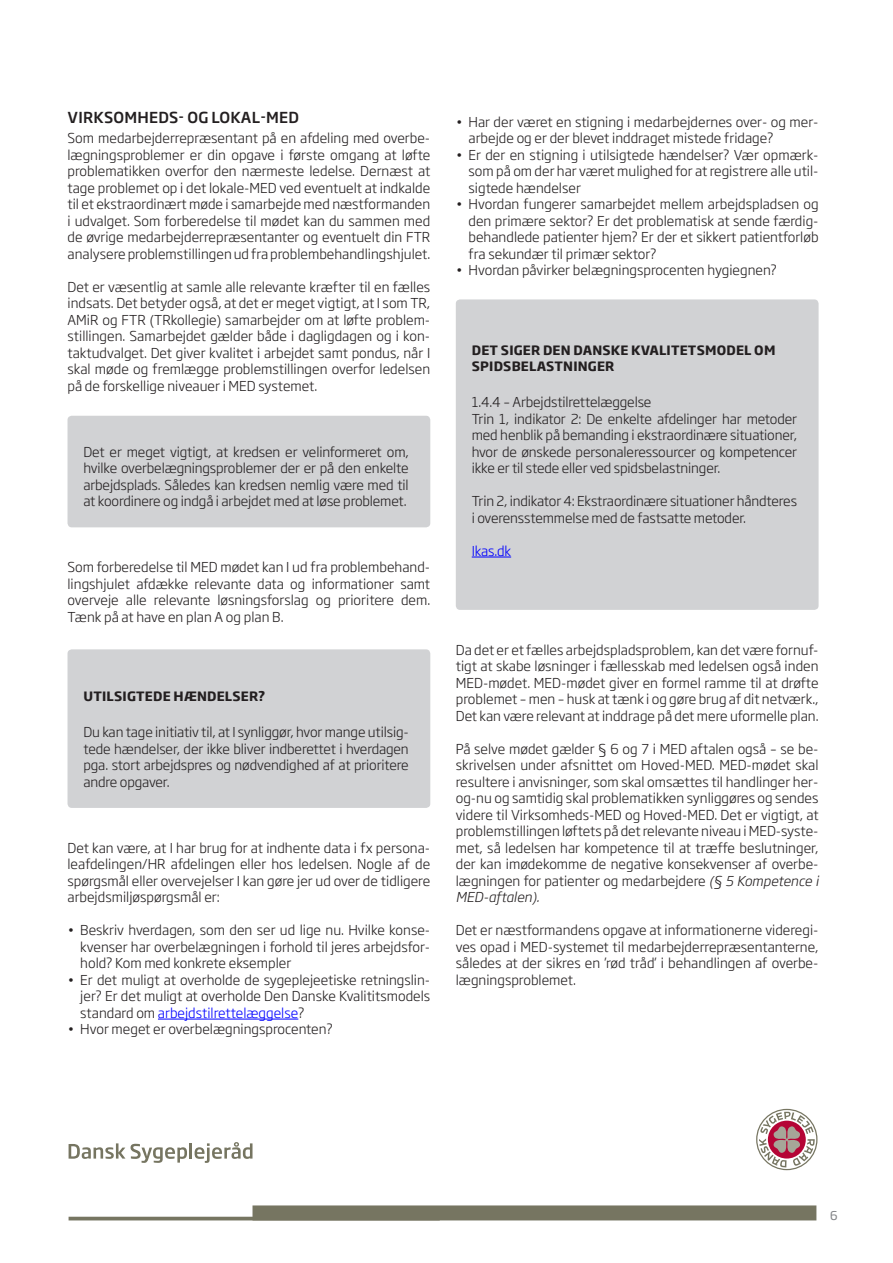
<style>
.page{position:relative;width:893px;height:1263px;background:#fff}
.page>*{position:absolute;margin:0;border:0;box-sizing:border-box;transform-origin:0 0}
.overskrift_graa{font:500 15px "Soho Gothic Pro";letter-spacing:.015em;color:#231f20}
.Brødtekst{font:300 13.5px/16.5px "Soho Gothic Pro";letter-spacing:-.01em;color:#231f20;text-align:justify}
.indryk{font:300 13.5px/16.5px "Soho Gothic Pro";color:#231f20;text-align:justify}
.t1{font:300 13.5px "Soho Gothic Pro";letter-spacing:-.01em;color:#00f}
.t2{font:700 12.75px/16.5px "Soho Gothic Pro";letter-spacing:.015em;color:#231f20}
.t3{font:12px "Soho Gothic Pro";color:#808285}
.s1{color:#00f}
.s2{font-style:italic}
</style>
<div class="page">
<svg style="left:69px;top:1143px;width:56px;height:16px"></svg>
<svg style="left:131px;top:1144px;width:56px;height:19px"></svg>
<hr style="left:189px;top:1143px;width:3px;height:15px;background:#767561">
<svg style="left:195px;top:1142px;width:57px;height:21px"></svg>
<div style="left:252px;top:1205px;width:564px;height:15px;background:#767561"></div>
<hr style="left:69px;top:1217px;width:371px;height:3px;background:#767561">
<svg style="left:756px;top:1109px;width:61px;height:61px"></svg>
<svg style="left:757px;top:1110px;width:59px;height:59px"></svg>
<svg style="left:759px;top:1112px;width:56px;height:55px"></svg>
<hr style="left:158px;top:1019px;width:140px;height:1px;background:#00f">
<div style="left:68px;top:416px;width:362px;height:111px;background:#d1d2d4;border-radius:4px"></div>
<div style="left:68px;top:649px;width:362px;height:159px;background:#d1d2d4;border-radius:4px"></div>
<div style="left:456px;top:299px;width:363px;height:311px;background:#d1d2d4;border-radius:4px"></div>
<hr style="left:472px;top:557px;width:39px;height:1px;background:#00f">
<p class="overskrift_graa" style="left:68px;top:106px;width:233px">VIRKSOMHEDS- OG LOKAL-MED</p>
<p class="Brødtekst" style="left:68px;top:129px;width:364px">Som medarbejderrepræsentant på en afdeling med overbe&shy;lægningsproblemer er din opgave i første omgang at løfte problematikken overfor den nærmeste ledelse. Dernæst at tage problemet op i det lokale-MED ved eventuelt at indkalde til et ekstraordinært møde i samarbejde med næstformanden i udvalget. Som forberedelse til mødet kan du sammen med de øvrige medarbejderrepræsentanter og eventuelt din FTR analysere problemstillingen ud fra problembehandlingshjulet.</p>
<p class="Brødtekst" style="left:68px;top:278px;width:364px">Det er væsentlig at samle alle relevante kræfter til en fælles indsats. Det betyder også, at det er meget vigtigt, at I som TR, AMiR og FTR (TRkollegie) samarbejder om at løfte problem&shy;stillingen. Samarbejdet gælder både i dagligdagen og i kon&shy;taktudvalget. Det giver kvalitet i arbejdet samt pondus, når I skal møde og fremlægge problemstillingen overfor ledelsen på de forskellige niveauer i MED systemet.</p>
<p class="Brødtekst" style="left:83px;top:443px;width:327px">Det er meget vigtigt, at kredsen er velinformeret om, hvilke overbelægningsproblemer der er på den enkelte arbejdsplads. Således kan kredsen nemlig være med til at koordinere og indgå i arbejdet med at løse problemet.</p>
<p class="Brødtekst" style="left:68px;top:558px;width:364px">Som forberedelse til MED mødet kan I ud fra problembehand&shy;lingshjulet afdække relevante data og informationer samt overveje alle relevante løsningsforslag og prioritere dem.<br>Tænk på at have en plan A og plan B.</p>
<p class="t2" style="left:84px;top:687px;width:183px">UTILSIGTEDE HÆNDELSER?</p>
<p class="Brødtekst" style="left:83px;top:723px;width:327px">Du kan tage initiativ til, at I synliggør, hvor mange utilsig&shy;tede hændelser, der ikke bliver indberettet i hverdagen pga. stort arbejdspres og nødvendighed af at prioritere andre opgaver.</p>
<p class="Brødtekst" style="left:68px;top:839px;width:364px">Det kan være, at I har brug for at indhente data i fx persona&shy;leafdelingen/HR afdelingen eller hos ledelsen. Nogle af de spørgsmål eller overvejelser I kan gøre jer ud over de tidligere arbejdsmiljøspørgsmål er:</p>
<p class="indryk" style="left:80px;top:921px;width:351px;text-indent:-13px">• Beskriv hverdagen, som den ser ud lige nu. Hvilke konse&shy;kvenser har overbelægningen i forhold til jeres arbejdsfor&shy;hold? Kom med konkrete eksempler</p>
<p class="indryk" style="left:80px;top:971px;width:351px;text-indent:-13px">• Er det muligt at overholde de sygeplejeetiske retningslin&shy;jer? Er det muligt at overholde Den Danske Kvalititsmodels standard om <span class="s1">arbejdstilrettelæggelse</span>?</p>
<p class="indryk" style="left:68px;top:1020px;width:267px">• Hvor meget er overbelægningsprocenten?</p>
<p class="indryk" style="left:469px;top:113px;width:351px;text-indent:-13px">• Har der været en stigning i medarbejdernes over- og mer&shy;arbejde og er der blevet inddraget mistede fridage?</p>
<p class="indryk" style="left:469px;top:146px;width:351px;text-indent:-13px">• Er der en stigning i utilsigtede hændelser? Vær opmærk&shy;som på om der har været mulighed for at registrere alle util&shy;sigtede hændelser</p>
<p class="indryk" style="left:469px;top:195px;width:351px;text-indent:-13px">• Hvordan fungerer samarbejdet mellem arbejdspladsen og den primære sektor? Er det problematisk at sende færdig&shy;behandlede patienter hjem? Er der et sikkert patientforløb fra sekundær til primær sektor?</p>
<p class="indryk" style="left:456px;top:261px;width:323px">• Hvordan påvirker belægningsprocenten hygiegnen?</p>
<p class="t2" style="left:472px;top:341px;width:305px">DET SIGER DEN DANSKE KVALITETSMODEL OM<br>SPIDSBELASTNINGER</p>
<p class="Brødtekst" style="left:472px;top:393px;width:327px;text-align:left">1.4.4 – Arbejdstilrettelæggelse<br>Trin 1, indikator 2: De enkelte afdelinger har metoder med henblik på bemanding i ekstraordinære situationer, hvor de ønskede personaleressourcer og kompetencer ikke er til stede eller ved spidsbelastninger.</p>
<p class="Brødtekst" style="left:472px;top:492px;width:327px">Trin 2, indikator 4: Ekstraordinære situationer håndteres i overensstemmelse med de fastsatte metoder.</p>
<p class="t1" style="left:472px;top:540px;width:41px">Ikas.dk</p>
<p class="Brødtekst" style="left:456px;top:641px;width:364px">Da det er et fælles arbejdspladsproblem, kan det være fornuf&shy;tigt at skabe løsninger i fællesskab med ledelsen også inden MED-mødet. MED-mødet giver en formel ramme til at drøfte problemet – men – husk at tænk i og gøre brug af dit netværk., Det kan være relevant at inddrage på det mere uformelle plan.</p>
<p class="Brødtekst" style="left:456px;top:740px;width:364px">På selve mødet gælder § 6 og 7 i MED aftalen også – se be&shy;skrivelsen under afsnittet om Hoved-MED. MED-mødet skal resultere i anvisninger, som skal omsættes til handlinger her&shy;og-nu og samtidig skal problematikken synliggøres og sendes videre til Virksomheds-MED og Hoved-MED. Det er vigtigt, at problemstillingen løftets på det relevante niveau i MED-syste&shy;met, så ledelsen har kompetence til at træffe beslutninger, der kan imødekomme de negative konsekvenser af overbe&shy;lægningen for patienter og medarbejdere <span class="s2">(§ 5 Kompetence i MED-aftalen).</span></p>
<p class="Brødtekst" style="left:456px;top:921px;width:364px">Det er næstformandens opgave at informationerne videregi&shy;ves opad i MED-systemet til medarbejderrepræsentanterne, således at der sikres en ’rød tråd’ i behandlingen af overbe&shy;lægningsproblemet.</p>
<p class="t3" style="left:830px;top:1206px;width:9px">6</p>
</div>
